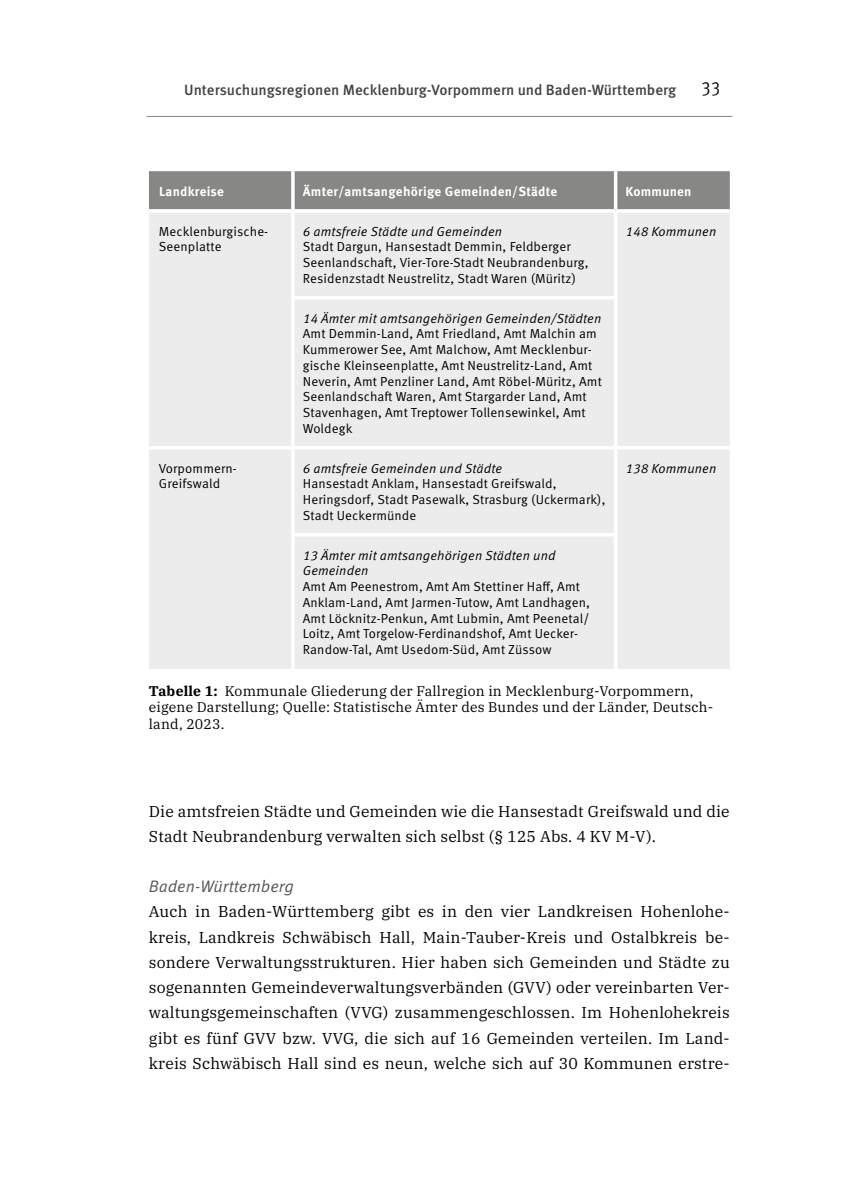
<style>
.page{position:relative;width:844px;height:1191px;background:#fff}
.page>*{position:absolute;margin:0;border:0;box-sizing:border-box;transform-origin:0 0}
.t1{font:19.25px "Meta Pro Cond Norm";color:#000}
.Head_Zwischenueb{font:16.62px "Meta Pro Norm Ita";color:#565656}
.P1_oAb{font:15.75px/25.2px "IBM Plex Serif";letter-spacing:.01em;color:#000;text-align:justify}
.P1_Block_einzug{font:15.75px/25.2px "IBM Plex Serif";letter-spacing:.01em;color:#000}
.t2{font:500 14.88px "Meta Pro";color:#424241}
.t3{font:14px/16.8px "IBM Plex Serif";letter-spacing:.01em;color:#000}
.Tab_Tab-Text{font:13.12px/15.8px "Meta Pro Norm";letter-spacing:.01em;color:#000}
.Tab_Tab-Text-2{font:13.12px/15.8px "Meta Pro Norm Ita";letter-spacing:.01em;color:#000}
.Tab_Tab-Head{font:700 13.12px "Meta Pro";letter-spacing:.02em;color:#fff}
.s1{font-weight:700}
</style>
<div class="page">
<hr style="left:146px;top:116px;width:586px;height:1px;background:#878786">
<div style="left:149px;top:171px;width:580px;height:38px;background:#878786"></div>
<div style="left:149px;top:213px;width:580px;height:456px;background:#ececed"></div>
<hr style="left:291px;top:171px;width:3px;height:38px;background:#fff">
<svg style="left:613px;top:171px;width:4px;height:38px"></svg>
<svg style="left:293px;top:209px;width:322px;height:1px"></svg>
<hr style="left:291px;top:213px;width:3px;height:83px;background:#fff">
<hr style="left:615px;top:209px;width:114px;height:4px;background:#f8f8f9">
<svg style="left:613px;top:213px;width:4px;height:83px"></svg>
<hr style="left:291px;top:296px;width:326px;height:3px;background:#fff">
<hr style="left:291px;top:299px;width:3px;height:147px;background:#fff">
<svg style="left:613px;top:299px;width:4px;height:147px"></svg>
<hr style="left:149px;top:446px;width:144px;height:3px;background:#fff">
<hr style="left:293px;top:446px;width:322px;height:3px;background:#fff">
<hr style="left:291px;top:449px;width:3px;height:84px;background:#fff">
<hr style="left:615px;top:446px;width:114px;height:3px;background:#fff">
<svg style="left:613px;top:449px;width:4px;height:84px"></svg>
<hr style="left:291px;top:533px;width:326px;height:3px;background:#fff">
<hr style="left:291px;top:536px;width:3px;height:133px;background:#fff">
<svg style="left:613px;top:536px;width:4px;height:133px"></svg>
<p class="t2" style="left:184px;top:78px;width:493px">Untersuchungsregionen Mecklenburg-Vorpommern und Baden-Württemberg</p>
<h1 class="t1" style="left:700px;top:74px;width:21px">33</h1>
<p class="Tab_Tab-Head" style="left:159px;top:181px;width:66px">Landkreise</p>
<p class="Tab_Tab-Head" style="left:303px;top:181px;width:256px">Ämter/amtsangehörige Gemeinden/Städte</p>
<p class="Tab_Tab-Head" style="left:625px;top:181px;width:67px">Kommunen</p>
<p class="Tab_Tab-Text" style="left:159px;top:222px;width:111px">Mecklenburgische-<br>Seenplatte</p>
<p class="Tab_Tab-Text-2" style="left:303px;top:222px;width:201px">6 amtsfreie Städte und Gemeinden</p>
<p class="Tab_Tab-Text-2" style="left:625px;top:222px;width:92px">148 Kommunen</p>
<p class="Tab_Tab-Text" style="left:303px;top:238px;width:287px">Stadt Dargun, Hansestadt Demmin, Feldberger<br>Seenlandschaft, Vier-Tore-Stadt Neubrandenburg,<br>Residenzstadt Neustrelitz, Stadt Waren (Müritz)</p>
<p class="Tab_Tab-Text-2" style="left:303px;top:309px;width:300px">14 Ämter mit amtsangehörigen Gemeinden/Städten</p>
<p class="Tab_Tab-Text" style="left:303px;top:325px;width:300px">Amt Demmin-Land, Amt Friedland, Amt Malchin am Kummerower See, Amt Malchow, Amt Mecklenbur&shy;gische Kleinseenplatte, Amt Neustrelitz-Land, Amt Neverin, Amt Penzliner Land, Amt Röbel-Müritz, Amt Seenlandschaft Waren, Amt Stargarder Land, Amt Stavenhagen, Amt Treptower Tollensewinkel, Amt Woldegk</p>
<p class="Tab_Tab-Text" style="left:159px;top:459px;width:80px">Vorpommern-<br>Greifswald</p>
<p class="Tab_Tab-Text-2" style="left:303px;top:459px;width:201px">6 amtsfreie Gemeinden und Städte</p>
<p class="Tab_Tab-Text" style="left:303px;top:475px;width:304px">Hansestadt Anklam, Hansestadt Greifswald,<br>Heringsdorf, Stadt Pasewalk, Strasburg (Uckermark),<br>Stadt Ueckermünde</p>
<p class="Tab_Tab-Text-2" style="left:625px;top:459px;width:92px">138 Kommunen</p>
<p class="Tab_Tab-Text-2" style="left:303px;top:546px;width:254px">13 Ämter mit amtsangehörigen Städten und<br>Gemeinden</p>
<p class="Tab_Tab-Text" style="left:303px;top:578px;width:288px">Amt Am Peenestrom, Amt Am Stettiner Haff, Amt Anklam-Land, Amt Jarmen-Tutow, Amt Landhagen, Amt Löcknitz-Penkun, Amt Lubmin, Amt Peenetal/ Loitz, Amt Torgelow-Ferdinandshof, Amt Uecker-Randow-Tal, Amt Usedom-Süd, Amt Züssow</p>
<p class="t3" style="left:149px;top:681px;width:565px"><span class="s1">Tabelle 1:</span> Kommunale Gliederung der Fallregion in Mecklenburg-Vorpommern, eigene Darstellung; Quelle: Statistische Ämter des Bundes und der Länder, Deutsch&shy;land, 2023.</p>
<p class="P1_Block_einzug" style="left:149px;top:797px;width:582px">Die amtsfreien Städte und Gemeinden wie die Hansestadt Greifswald und die<br>Stadt Neubrandenburg verwalten sich selbst (§ 125 Abs. 4 KV M-V).</p>
<p class="Head_Zwischenueb" style="left:149px;top:874px;width:147px">Baden-Württemberg</p>
<p class="P1_oAb" style="left:149px;top:898px;width:582px">Auch in Baden-Württemberg gibt es in den vier Landkreisen Hohenlohe&shy;kreis, Landkreis Schwäbisch Hall, Main-Tauber-Kreis und Ostalbkreis be&shy;sondere Verwaltungsstrukturen. Hier haben sich Gemeinden und Städte zu sogenannten Gemeindeverwaltungsverbänden (GVV) oder vereinbarten Ver&shy;waltungsgemeinschaften (VVG) zusammengeschlossen. Im Hohenlohekreis gibt es fünf GVV bzw. VVG, die sich auf 16 Gemeinden verteilen. Im Land&shy;kreis Schwäbisch Hall sind es neun, welche sich auf 30 Kommunen erstre-</p>
</div>
